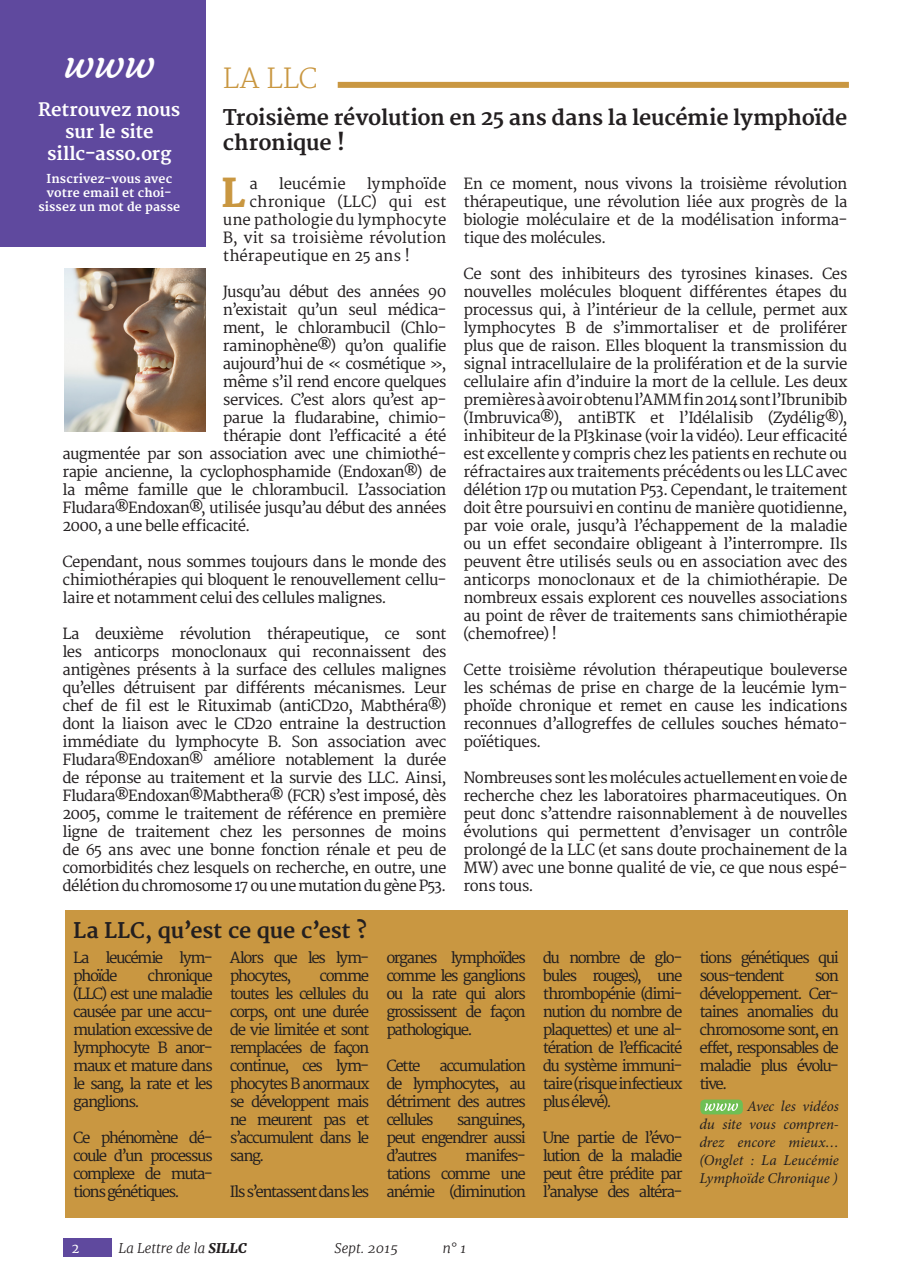
<style>
.page{position:relative;width:910px;height:1280px;background:#fff}
.page>*{position:absolute;margin:0;border:0;box-sizing:border-box;transform-origin:0 0}
.Courgette_titre{font:40.5px "Courgette";color:#fff}
.art_-_paragraphe_let{font:800 38.7px "Merriweather";color:#c99741}
.gros_titre{font:300 27px "Merriweather";color:#c99741}
.art_-_titre{font:700 21px/25.2px "Merriweather";letter-spacing:-.01em;color:#231f20}
.art_-_paragraphe{font:700 18px/21.6px "Merriweather";letter-spacing:-.01em;color:#fff;text-align:center}
.art_-_paragraphe-2{font:15px/18px "Merriweather";letter-spacing:-.055em;color:#231f20;text-align:justify}
.art_-_paragraphe_let-2{font:15px "Merriweather";letter-spacing:-.005em;color:#231f20}
.art_-_paragraphe-3{font:15px "Merriweather";letter-spacing:-.035em;color:#231f20}
.art_-_lien_www{font:italic 15px/18px "Minion Pro";letter-spacing:-.005em;color:#231f20;text-align:justify}
.art_-_paragraphe-4{font:15px/18px "Merriweather";letter-spacing:-.095em;color:#231f20}
.art_-_paragraphe-5{font:15px "Merriweather";letter-spacing:-.09em;color:#231f20}
.t1{font:italic 300 13.5px "Merriweather";color:#231f20}
.t2{font:13.5px "Merriweather";color:#fff}
.art_-_paragraphe-6{font:700 12px/14.4px "Merriweather";letter-spacing:.01em;color:#fff;text-align:center}
.s1{font-weight:800}
</style>
<div class="page">
<div style="left:65px;top:910px;width:782px;height:307px;background:#c99741"></div>
<div style="left:0;top:0;width:206px;height:247px;background:#5f499e"></div>
<div style="left:63px;top:1238px;width:48px;height:19px;background:#5f499e"></div>
<div style="left:338px;top:82px;width:511px;height:6px;background:#c99741"></div>
<img style="left:65px;top:269px;width:141px;height:162px">
<div style="left:700px;top:1099px;width:43px;height:15px;background:#6fbf54;border-radius:4px"></div>
<svg style="left:705px;top:1103px;width:33px;height:8px"></svg>
<p class="Courgette_titre" style="left:64px;top:38px;width:93px">www</p>
<p class="art_-_paragraphe" style="left:38px;top:100px;width:144px">Retrouvez nous sur le site sillc-asso.org</p>
<p class="art_-_paragraphe-6" style="left:38px;top:172px;width:143px">Inscrivez-vous avec votre email et choi&shy;sissez un mot de passe</p>
<p class="gros_titre" style="left:223px;top:62px;width:96px">LA LLC</p>
<p class="art_-_titre" style="left:223px;top:106px;width:626px">Troisième révolution en 25 ans dans la leucémie lymphoïde chronique !</p>
<p class="art_-_paragraphe_let" style="left:221px;top:170px;width:26px">L</p>
<p class="art_-_paragraphe_let-2" style="left:249px;top:174px;width:10px">a</p>
<p class="art_-_paragraphe_let-2" style="left:279px;top:174px;width:69px">leucémie</p>
<p class="art_-_paragraphe_let-2" style="left:367px;top:174px;width:81px">lymphoïde</p>
<p class="art_-_paragraphe-2" style="left:463px;top:175px;width:385px">En ce moment, nous vivons la troisième révolution thérapeutique, une révolution liée aux progrès de la biologie moléculaire et de la modélisation informa&shy;tique des molécules.</p>
<p class="art_-_paragraphe-2" style="left:463px;top:265px;width:385px">Ce sont des inhibiteurs des tyrosines kinases. Ces nouvelles molécules bloquent différentes étapes du processus qui, à l’intérieur de la cellule, permet aux lymphocytes B de s’immortaliser et de proliférer plus que de raison. Elles bloquent la transmission du signal intracellulaire de la prolifération et de la survie cellulaire afin d’induire la mort de la cellule. Les deux premières à avoir obtenu l’AMM fin 2014 sont l’Ibrunibib (Imbruvica®), antiBTK et l’Idélalisib (Zydélig®), inhibiteur de la PI3kinase (voir la vidéo). Leur efficacité est excellente y compris chez les patients en rechute ou réfractaires aux traitements précédents ou les LLC avec délétion 17p ou mutation P53. Cependant, le traitement doit être poursuivi en continu de manière quotidienne, par voie orale, jusqu’à l’échappement de la maladie ou un effet secondaire obligeant à l’interrompre. Ils peuvent être utilisés seuls ou en association avec des anticorps monoclonaux et de la chimiothérapie. De nombreux essais explorent ces nouvelles associations au point de rêver de traitements sans chimiothérapie (chemofree) !</p>
<p class="art_-_paragraphe-2" style="left:463px;top:661px;width:385px">Cette troisième révolution thérapeutique bouleverse les schémas de prise en charge de la leucémie lym&shy;phoïde chronique et remet en cause les indications reconnues d’allogreffes de cellules souches hémato&shy;poïétiques.</p>
<p class="art_-_paragraphe-2" style="left:463px;top:769px;width:385px">Nombreuses sont les molécules actuellement en voie de recherche chez les laboratoires pharmaceutiques. On peut donc s’attendre raisonnablement à de nouvelles évolutions qui permettent d’envisager un contrôle prolongé de la LLC (et sans doute prochainement de la MW) avec une bonne qualité de vie, ce que nous espé&shy;rons tous.</p>
<p class="art_-_paragraphe_let-2" style="left:249px;top:192px;width:198px">chronique (LLC) qui est</p>
<p class="art_-_paragraphe_let-2" style="left:223px;top:210px;width:225px">une pathologie du lymphocyte</p>
<p class="art_-_paragraphe_let-2" style="left:223px;top:228px;width:225px">B, vit sa troisième révolution</p>
<p class="art_-_paragraphe_let-2" style="left:223px;top:246px;width:189px">thérapeutique en 25 ans !</p>
<p class="art_-_paragraphe-2" style="left:223px;top:283px;width:225px">Jusqu’au début des années 90</p>
<p class="art_-_paragraphe-3" style="left:223px;top:300px;width:225px">n’existait qu’un seul médica-</p>
<p class="art_-_paragraphe-2" style="left:223px;top:319px;width:225px">ment, le chlorambucil (Chlo-</p>
<p class="art_-_paragraphe-2" style="left:223px;top:337px;width:225px">raminophène®) qu’on qualifie</p>
<p class="art_-_paragraphe-2" style="left:223px;top:355px;width:225px">aujourd’hui de « cosmétique »,</p>
<p class="art_-_paragraphe-2" style="left:223px;top:373px;width:225px">même s’il rend encore quelques</p>
<p class="art_-_paragraphe-2" style="left:223px;top:391px;width:225px">services. C’est alors qu’est ap-</p>
<p class="art_-_paragraphe-3" style="left:223px;top:408px;width:225px">parue la fludarabine, chimio-</p>
<p class="art_-_paragraphe-2" style="left:223px;top:427px;width:225px">thérapie dont l’efficacité a été</p>
<p class="art_-_paragraphe-2" style="left:63px;top:445px;width:385px">augmentée par son association avec une chimiothé-</p>
<p class="art_-_paragraphe-2" style="left:63px;top:463px;width:385px">rapie ancienne, la cyclophosphamide (Endoxan®) de</p>
<p class="art_-_paragraphe-3" style="left:63px;top:480px;width:385px">la même famille que le chlorambucil. L’association</p>
<p class="art_-_paragraphe-2" style="left:63px;top:499px;width:385px">Fludara®Endoxan®, utilisée jusqu’au début des années</p>
<p class="art_-_paragraphe-2" style="left:63px;top:517px;width:189px">2000, a une belle efficacité.</p>
<p class="art_-_paragraphe-2" style="left:63px;top:553px;width:385px">Cependant, nous sommes toujours dans le monde des chimiothérapies qui bloquent le renouvellement cellu&shy;laire et notamment celui des cellules malignes.</p>
<p class="art_-_paragraphe-2" style="left:63px;top:625px;width:385px">La deuxième révolution thérapeutique, ce sont les anticorps monoclonaux qui reconnaissent des antigènes présents à la surface des cellules malignes qu’elles détruisent par différents mécanismes. Leur chef de fil est le Rituximab (antiCD20, Mabthéra®) dont la liaison avec le CD20 entraine la destruction immédiate du lymphocyte B. Son association avec Fludara®Endoxan® améliore notablement la durée de réponse au traitement et la survie des LLC. Ainsi, Fludara®Endoxan®Mabthera® (FCR) s’est imposé, dès 2005, comme le traitement de référence en première ligne de traitement chez les personnes de moins de 65 ans avec une bonne fonction rénale et peu de comorbidités chez lesquels on recherche, en outre, une délétion du chromosome 17 ou une mutation du gène P53.</p>
<p class="art_-_titre" style="left:73px;top:919px;width:295px">La LLC, qu’est ce que c’est ?</p>
<p class="art_-_paragraphe-4" style="left:73px;top:949px;width:141px">La leucémie lym&shy;phoïde</p>
<p class="art_-_paragraphe-4" style="left:230px;top:949px;width:141px">Alors que les lym&shy;phocytes,</p>
<p class="art_-_paragraphe-2" style="left:73px;top:967px;width:141px;text-indent:74px">chronique (LLC) est une maladie causée par une accu&shy;mulation excessive de lymphocyte B anor&shy;maux et mature dans le sang, la rate et les ganglions.</p>
<p class="art_-_paragraphe-2" style="left:73px;top:1129px;width:141px">Ce phénomène dé&shy;coule d’un processus complexe de muta&shy;tions génétiques.</p>
<p class="art_-_paragraphe-2" style="left:230px;top:967px;width:141px;text-indent:90px">comme toutes les cellules du corps, ont une durée de vie limitée et sont remplacées de façon continue, ces lym&shy;phocytes B anormaux se développent mais ne meurent pas et s’accumulent dans le sang.</p>
<p class="art_-_paragraphe-5" style="left:230px;top:1182px;width:141px">Ils s’entassent dans les</p>
<p class="art_-_paragraphe-2" style="left:386px;top:949px;width:141px">organes lymphoïdes comme les ganglions ou la rate qui alors grossissent de façon pathologique.</p>
<p class="art_-_paragraphe-2" style="left:386px;top:1057px;width:141px">Cette accumulation de lymphocytes, au détriment des autres cellules</p>
<p class="art_-_paragraphe-2" style="left:386px;top:1111px;width:141px;text-indent:70px">sanguines, peut engendrer aussi d’autres</p>
<p class="art_-_paragraphe-2" style="left:386px;top:1147px;width:141px;text-indent:79px">manifes&shy;tations comme une anémie (diminution</p>
<p class="t2" style="left:72px;top:1240px;width:10px">2</p>
<p class="t1" style="left:119px;top:1240px;width:130px">La Lettre de la <span class="s1">SILLC</span></p>
<p class="t1" style="left:335px;top:1240px;width:65px">Sept. 2015</p>
<p class="t1" style="left:443px;top:1240px;width:25px">n° 1</p>
<p class="art_-_paragraphe-2" style="left:543px;top:949px;width:141px">du nombre de glo&shy;bules rouges), une thrombopénie (dimi&shy;nution du nombre de plaquettes) et une al&shy;tération de l’efficacité du système immuni&shy;taire (risque infectieux plus élevé).</p>
<p class="art_-_paragraphe-2" style="left:543px;top:1129px;width:141px">Une partie de l’évo&shy;lution de la maladie peut être prédite par l’analyse des altéra-</p>
<p class="art_-_paragraphe-4" style="left:699px;top:949px;width:141px">tions génétiques qui sous-tendent</p>
<p class="art_-_paragraphe-2" style="left:699px;top:967px;width:141px;text-indent:115px">son développement. Cer&shy;taines anomalies du chromosome sont, en effet, responsables de maladie plus évolu&shy;tive.</p>
<p class="art_-_lien_www" style="left:699px;top:1097px;width:141px;text-indent:48px">Avec les vidéos du site vous compren&shy;drez encore mieux… (Onglet : La Leucémie Lymphoïde Chronique )</p>
</div>
